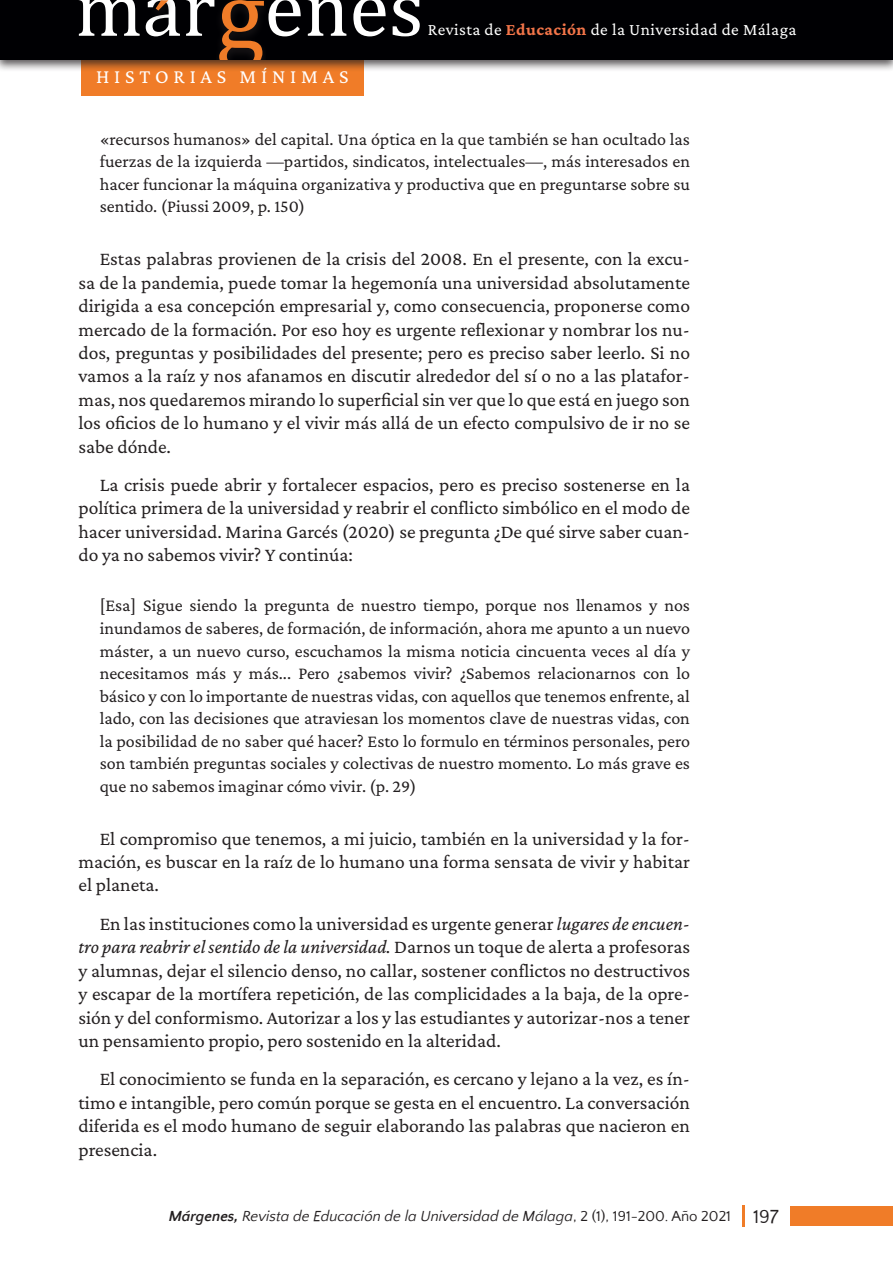
<style>
.page{position:relative;width:893px;height:1263px;background:#fff}
.page>*{position:absolute;margin:0;border:0;box-sizing:border-box;transform-origin:0 0}
.t1{font:20.25px "Crimson Pro";letter-spacing:.24em;color:#fff}
.t2{font:19.5px/23.4px "Crimson Pro";color:#231f20;text-align:justify}
.t3{font:18px/22.5px "Crimson Pro";color:#231f20;text-align:justify}
.t4{font:17.25px "Crimson Pro";letter-spacing:.025em;color:#fff}
.t5{font:italic 15px "Quattrocento Sans";color:#231f20}
.s1{font-weight:700;color:#f37549}
.s2{font-style:italic}
.s3{font-weight:700}
.s4{font-style:normal}
.s5{font-style:normal;font-size:19.5px}
</style>
<div class="page">
<div style="left:81px;top:55px;width:283px;height:41px;background:#f07c28"></div>
<div style="left:0;top:0;width:893px;height:72px;background:#231f20;opacity:.75"></div>
<div style="left:0;top:0;width:893px;height:60px;background:#000003"></div>
<svg style="left:78px;top:0;width:62px;height:36px"></svg>
<svg style="left:307px;top:0;width:39px;height:36px"></svg>
<svg style="left:353px;top:0;width:33px;height:36px"></svg>
<svg style="left:393px;top:0;width:27px;height:36px"></svg>
<svg style="left:146px;top:0;width:155px;height:59px"></svg>
<div style="left:791px;top:1206px;width:102px;height:20px;background:#f07c28"></div>
<hr style="left:742px;top:1205px;width:3px;height:22px;background:#f07c28">
<p class="t1" style="left:96px;top:63px;width:254px">HISTORIAS MÍNIMAS</p>
<p class="t4" style="left:428px;top:18px;width:370px">Revista de <span class="s1">Educación</span> de la Universidad de Málaga</p>
<p class="t3" style="left:100px;top:127px;width:592px">«recursos humanos» del capital. Una óptica en la que también se han ocultado las fuerzas de la izquierda —partidos, sindicatos, intelectuales—, más interesados en hacer funcionar la máquina organizativa y productiva que en preguntarse sobre su sentido. (Piussi 2009, p. 150)</p>
<p class="t2" style="left:78px;top:247px;width:613px;text-indent:21px">Estas palabras provienen de la crisis del 2008. En el presente, con la excu&shy;sa de la pandemia, puede tomar la hegemonía una universidad absolutamente dirigida a esa concepción empresarial y, como consecuencia, proponerse como mercado de la formación. Por eso hoy es urgente reflexionar y nombrar los nu&shy;dos, preguntas y posibilidades del presente; pero es preciso saber leerlo. Si no vamos a la raíz y nos afanamos en discutir alrededor del sí o no a las platafor&shy;mas, nos quedaremos mirando lo superficial sin ver que lo que está en juego son los oficios de lo humano y el vivir más allá de un efecto compulsivo de ir no se sabe dónde.</p>
<p class="t2" style="left:78px;top:473px;width:613px;text-indent:21px">La crisis puede abrir y fortalecer espacios, pero es preciso sostenerse en la política primera de la universidad y reabrir el conflicto simbólico en el modo de hacer universidad. Marina Garcés (2020) se pregunta ¿De qué sirve saber cuan&shy;do ya no sabemos vivir? Y continúa:</p>
<p class="t3" style="left:100px;top:594px;width:592px">[Esa] Sigue siendo la pregunta de nuestro tiempo, porque nos llenamos y nos inundamos de saberes, de formación, de información, ahora me apunto a un nuevo máster, a un nuevo curso, escuchamos la misma noticia cincuenta veces al día y necesitamos más y más... Pero ¿sabemos vivir? ¿Sabemos relacionarnos con lo básico y con lo importante de nuestras vidas, con aquellos que tenemos enfrente, al lado, con las decisiones que atraviesan los momentos clave de nuestras vidas, con la posibilidad de no saber qué hacer? Esto lo formulo en términos personales, pero son también preguntas sociales y colectivas de nuestro momento. Lo más grave es que no sabemos imaginar cómo vivir. (p. 29)</p>
<p class="t2" style="left:78px;top:826px;width:613px;text-indent:21px">El compromiso que tenemos, a mi juicio, también en la universidad y la for&shy;mación, es buscar en la raíz de lo humano una forma sensata de vivir y habitar el planeta.</p>
<p class="t2" style="left:78px;top:911px;width:613px;text-indent:21px">En las instituciones como la universidad es urgente generar <span class="s2">lugares de encuen&shy;tro para reabrir el sentido de la universidad.</span> Darnos un toque de alerta a profesoras y alumnas, dejar el silencio denso, no callar, sostener conflictos no destructivos y escapar de la mortífera repetición, de las complicidades a la baja, de la opre&shy;sión y del conformismo. Autorizar a los y las estudiantes y autorizar-nos a tener un pensamiento propio, pero sostenido en la alteridad.</p>
<p class="t2" style="left:78px;top:1067px;width:613px;text-indent:21px">El conocimiento se funda en la separación, es cercano y lejano a la vez, es ín&shy;timo e intangible, pero común porque se gesta en el encuentro. La conversación diferida es el modo humano de seguir elaborando las palabras que nacieron en presencia.</p>
<p class="t5" style="left:169px;top:1208px;width:612px"><span class="s3">Márgenes,</span> Revista de Educación de la Universidad de Málaga<span class="s4">, 2 (1), 191-200. Año 2021</span> <span class="s5">197</span></p>
</div>
